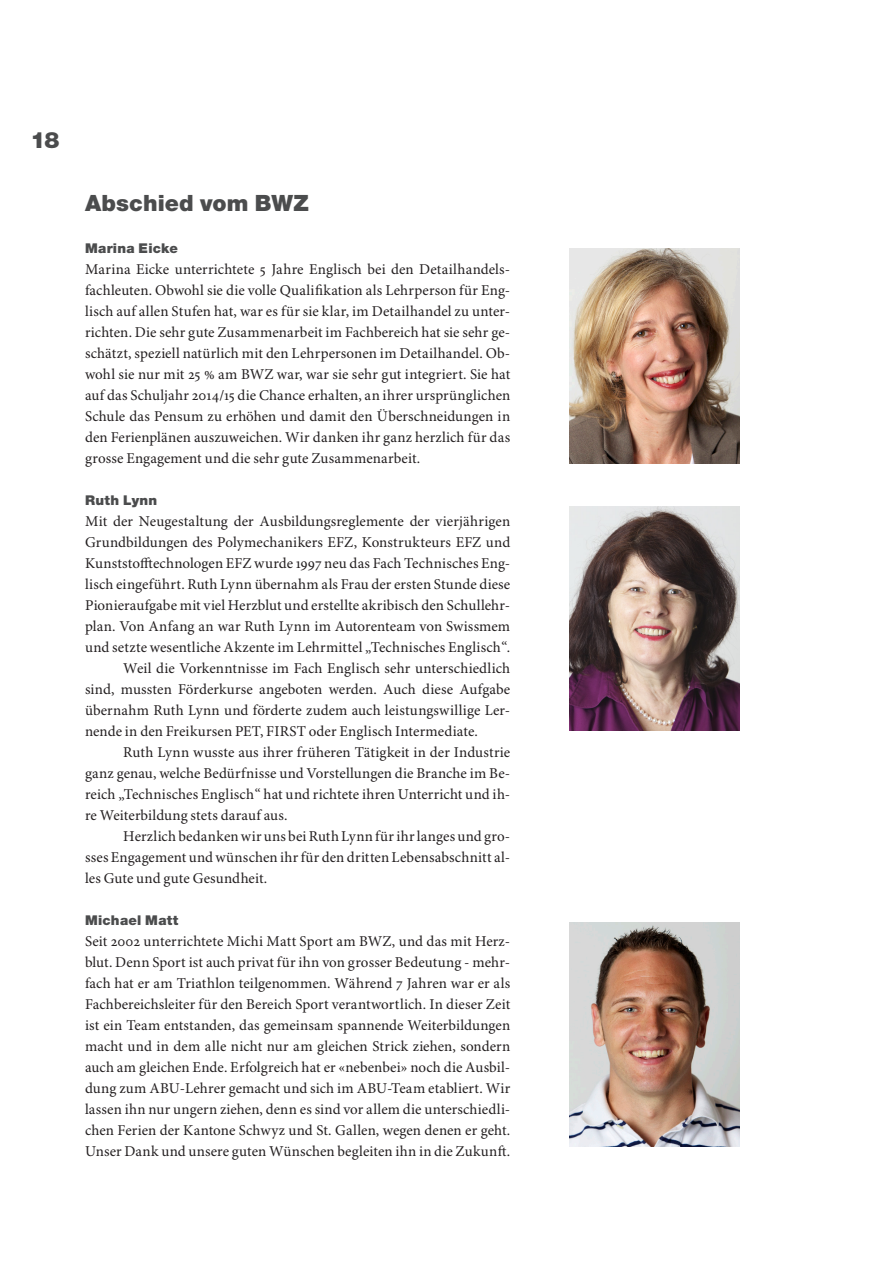
<style>
.page{position:relative;width:893px;height:1263px;background:#fff}
.page>*{position:absolute;margin:0;border:0;box-sizing:border-box;transform-origin:0 0}
.t1{font:900 22.5px "Helvetica Neue LT Std";letter-spacing:.005em;color:#4b4c4d}
.t2{font:15px/21px "Minion Pro";letter-spacing:.01em;color:#231f20;text-align:justify}
.t3{font:900 13.5px "Helvetica Neue LT Std";letter-spacing:.02em;color:#4b4c4d}
</style>
<div class="page">
<img style="left:570px;top:506px;width:170px;height:224px">
<img style="left:570px;top:248px;width:170px;height:216px">
<img style="left:570px;top:923px;width:170px;height:223px">
<h1 class="t1" style="left:30px;top:126px;width:31px">18</h1>
<h1 class="t1" style="left:85px;top:189px;width:226px">Abschied vom BWZ</h1>
<p class="t3" style="left:85px;top:240px;width:94px">Marina Eicke</p>
<p class="t2" style="left:85px;top:259px;width:427px">Marina Eicke unterrichtete 5 Jahre Englisch bei den Detailhandels&shy;fachleuten. Obwohl sie die volle Qualifikation als Lehrperson für Eng&shy;lisch auf allen Stufen hat, war es für sie klar, im Detailhandel zu unter&shy;richten. Die sehr gute Zusammenarbeit im Fachbereich hat sie sehr ge&shy;schätzt, speziell natürlich mit den Lehrpersonen im Detailhandel. Ob&shy;wohl sie nur mit 25 % am BWZ war, war sie sehr gut integriert. Sie hat auf das Schuljahr 2014/15 die Chance erhalten, an ihrer ursprünglichen Schule das Pensum zu erhöhen und damit den Überschneidungen in den Ferienplänen auszuweichen. Wir danken ihr ganz herzlich für das grosse Engagement und die sehr gute Zusammenarbeit.</p>
<p class="t3" style="left:85px;top:492px;width:74px">Ruth Lynn</p>
<p class="t2" style="left:85px;top:511px;width:427px">Mit der Neugestaltung der Ausbildungsreglemente der vierjährigen</p>
<p class="t2" style="left:85px;top:532px;width:427px">Grundbildungen des Polymechanikers EFZ, Konstrukteurs EFZ und</p>
<p class="t2" style="left:85px;top:553px;width:427px">Kunststofftechnologen EFZ wurde 1997 neu das Fach Technisches Eng-</p>
<p class="t2" style="left:85px;top:574px;width:427px">lisch eingeführt. Ruth Lynn übernahm als Frau der ersten Stunde diese</p>
<p class="t2" style="left:85px;top:595px;width:427px">Pionieraufgabe mit viel Herzblut und erstellte akribisch den Schullehr-</p>
<p class="t2" style="left:85px;top:616px;width:427px">plan. Von Anfang an war Ruth Lynn im Autorenteam von Swissmem</p>
<p class="t2" style="left:85px;top:637px;width:427px">und setzte wesentliche Akzente im Lehrmittel „Technisches Englisch“.</p>
<p class="t2" style="left:123px;top:658px;width:388px">Weil die Vorkenntnisse im Fach Englisch sehr unterschiedlich</p>
<p class="t2" style="left:85px;top:679px;width:427px">sind, mussten Förderkurse angeboten werden. Auch diese Aufgabe</p>
<p class="t2" style="left:85px;top:700px;width:427px">übernahm Ruth Lynn und förderte zudem auch leistungswillige Ler-</p>
<p class="t2" style="left:85px;top:721px;width:394px">nende in den Freikursen PET, FIRST oder Englisch Intermediate.</p>
<p class="t2" style="left:123px;top:742px;width:388px">Ruth Lynn wusste aus ihrer früheren Tätigkeit in der Industrie</p>
<p class="t2" style="left:85px;top:763px;width:427px">ganz genau, welche Bedürfnisse und Vorstellungen die Branche im Be-</p>
<p class="t2" style="left:85px;top:784px;width:427px">reich „Technisches Englisch“ hat und richtete ihren Unterricht und ih-</p>
<p class="t2" style="left:85px;top:805px;width:204px">re Weiterbildung stets darauf aus.</p>
<p class="t2" style="left:123px;top:826px;width:388px">Herzlich bedanken wir uns bei Ruth Lynn für ihr langes und gro-</p>
<p class="t2" style="left:85px;top:847px;width:427px">sses Engagement und wünschen ihr für den dritten Lebensabschnitt al-</p>
<p class="t2" style="left:85px;top:868px;width:184px">les Gute und gute Gesundheit.</p>
<p class="t3" style="left:85px;top:912px;width:95px">Michael Matt</p>
<p class="t2" style="left:85px;top:931px;width:427px">Seit 2002 unterrichtete Michi Matt Sport am BWZ, und das mit Herz&shy;blut. Denn Sport ist auch privat für ihn von grosser Bedeutung - mehr&shy;fach hat er am Triathlon teilgenommen. Während 7 Jahren war er als Fachbereichsleiter für den Bereich Sport verantwortlich. In dieser Zeit ist ein Team entstanden, das gemeinsam spannende Weiterbildungen macht und in dem alle nicht nur am gleichen Strick ziehen, sondern auch am gleichen Ende. Erfolgreich hat er «nebenbei» noch die Ausbil&shy;dung zum ABU-Lehrer gemacht und sich im ABU-Team etabliert. Wir lassen ihn nur ungern ziehen, denn es sind vor allem die unterschiedli&shy;chen Ferien der Kantone Schwyz und St. Gallen, wegen denen er geht.<br>Unser Dank und unsere guten Wünschen begleiten ihn in die Zukunft.</p>
</div>
